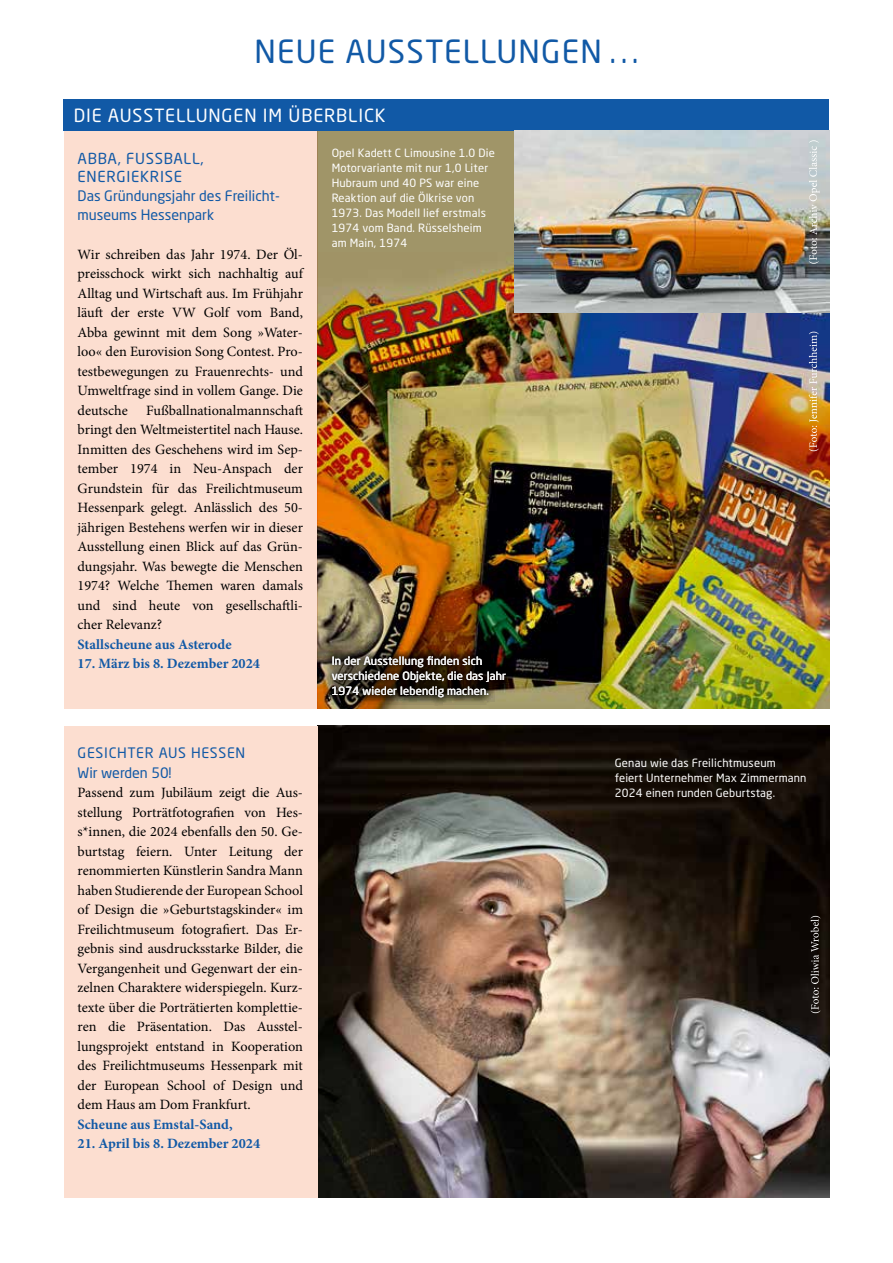
<style>
.page{position:relative;width:893px;height:1263px;background:#fff}
.page>*{position:absolute;margin:0;border:0;box-sizing:border-box;transform-origin:0 0}
.t1{font:31.5px "Neo Sans W1 G";letter-spacing:.04em;color:#1159a6}
.t2{font:18px "Neo Sans W1 G";letter-spacing:.05em;color:#fff}
.t3{font:15px/18.8px "Neo Sans W1 G";letter-spacing:.05em;color:#1159a6}
.t4{font:14.25px/19.5px "Minion Pro";color:#000;text-align:justify}
.t5{font:700 14.25px "Minion Pro";color:#1159a6}
.t6{font:14.25px/18.8px "Neo Sans W1 G";color:#1159a6}
.t7{font:14.25px/19.5px "Neo Sans W1 G";letter-spacing:.05em;color:#1159a6}
.t8{font:11.25px/15px "Neo Sans W1 G";letter-spacing:.015em;color:#fff}
</style>
<div class="page">
<div style="left:318px;top:131px;width:511px;height:577px;background:#a09568"></div>
<img style="left:318px;top:252px;width:511px;height:456px">
<svg style="left:809px;top:332px;width:10px;height:119px"></svg>
<div style="left:64px;top:99px;width:765px;height:32px;background:#1159a6"></div>
<div style="left:64px;top:131px;width:254px;height:577px;background:#fcded0"></div>
<img style="left:318px;top:726px;width:511px;height:471px">
<div style="left:64px;top:726px;width:254px;height:471px;background:#fcded0"></div>
<svg style="left:810px;top:916px;width:10px;height:97px"></svg>
<img style="left:515px;top:131px;width:314px;height:181px">
<svg style="left:809px;top:140px;width:10px;height:124px"></svg>
<img style="left:323px;top:647px;width:191px;height:59px">
<h1 class="t1" style="left:254px;top:32px;width:386px">NEUE AUSSTELLUNGEN ...</h1>
<p class="t2" style="left:74px;top:105px;width:314px">DIE AUSSTELLUNGEN IM ÜBERBLICK</p>
<p class="t3" style="left:78px;top:148px;width:128px">ABBA, FUSSBALL,<br>ENERGIEKRISE</p>
<p class="t6" style="left:78px;top:186px;width:204px">Das Gründungsjahr des Freilicht&shy;museums Hessenpark</p>
<p class="t4" style="left:78px;top:245px;width:227px">Wir schreiben das Jahr 1974. Der Öl&shy;preisschock wirkt sich nachhaltig auf Alltag und Wirtschaft aus. Im Frühjahr läuft der erste VW Golf vom Band, Abba gewinnt mit dem Song »Water&shy;loo« den Eurovision Song Contest. Pro&shy;testbewegungen zu Frauenrechts- und Umweltfrage sind in vollem Gange. Die deutsche</p>
<p class="t8" style="left:332px;top:146px;width:165px">Opel Kadett C Limousine 1.0 Die<br>Motorvariante mit nur 1,0 Liter<br>Hubraum und 40 PS war eine<br>Reaktion auf die Ölkrise von<br>1973. Das Modell lief erstmals<br>1974 vom Band. Rüsselsheim am Main, 1974</p>
<p class="t4" style="left:78px;top:401px;width:227px;text-indent:69px">Fußballnationalmannschaft bringt den Weltmeistertitel nach Hause.<br>Inmitten des Geschehens wird im Sep&shy;tember 1974 in Neu-Anspach der Grundstein für das Freilichtmuseum Hessenpark gelegt. Anlässlich des 50- jährigen Bestehens werfen wir in dieser Ausstellung einen Blick auf das Grün&shy;dungsjahr. Was bewegte die Menschen 1974? Welche Themen waren damals und sind heute von gesellschaftli&shy;cher Relevanz?</p>
<p class="t5" style="left:78px;top:634px;width:156px">Stallscheune aus Asterode</p>
<p class="t5" style="left:78px;top:654px;width:184px">17. März bis 8. Dezember 2024</p>
<p class="t8" style="left:332px;top:653px;width:176px">In der Ausstellung finden sich verschiedene Objekte, die das Jahr<br>1974 wieder lebendig machen.</p>
<p class="t7" style="left:78px;top:743px;width:169px">GESICHTER AUS HESSEN<br>Wir werden 50!</p>
<p class="t4" style="left:78px;top:783px;width:227px">Passend zum Jubiläum zeigt die Aus&shy;stellung Porträtfotografien von Hes&shy;s*innen, die 2024 ebenfalls den 50. Ge&shy;burtstag feiern. Unter Leitung der renommierten Künstlerin Sandra Mann haben Studierende der European School of Design die »Geburtstagskinder« im Freilichtmuseum fotografiert. Das Er&shy;gebnis sind ausdrucksstarke Bilder, die Vergangenheit und Gegenwart der ein&shy;zelnen Charaktere widerspiegeln. Kurz&shy;texte über die Porträtierten komplettie&shy;ren die Präsentation. Das Ausstel&shy;lungsprojekt entstand in Kooperation des Freilichtmuseums Hessenpark mit der European School of Design und dem Haus am Dom Frankfurt.</p>
<p class="t5" style="left:78px;top:1114px;width:157px">Scheune aus Emstal-Sand,</p>
<p class="t5" style="left:78px;top:1133px;width:184px">21. April bis 8. Dezember 2024</p>
<p class="t8" style="left:615px;top:755px;width:193px">Genau wie das Freilichtmuseum feiert Unternehmer Max Zimmermann<br>2024 einen runden Geburtstag.</p>
</div>
